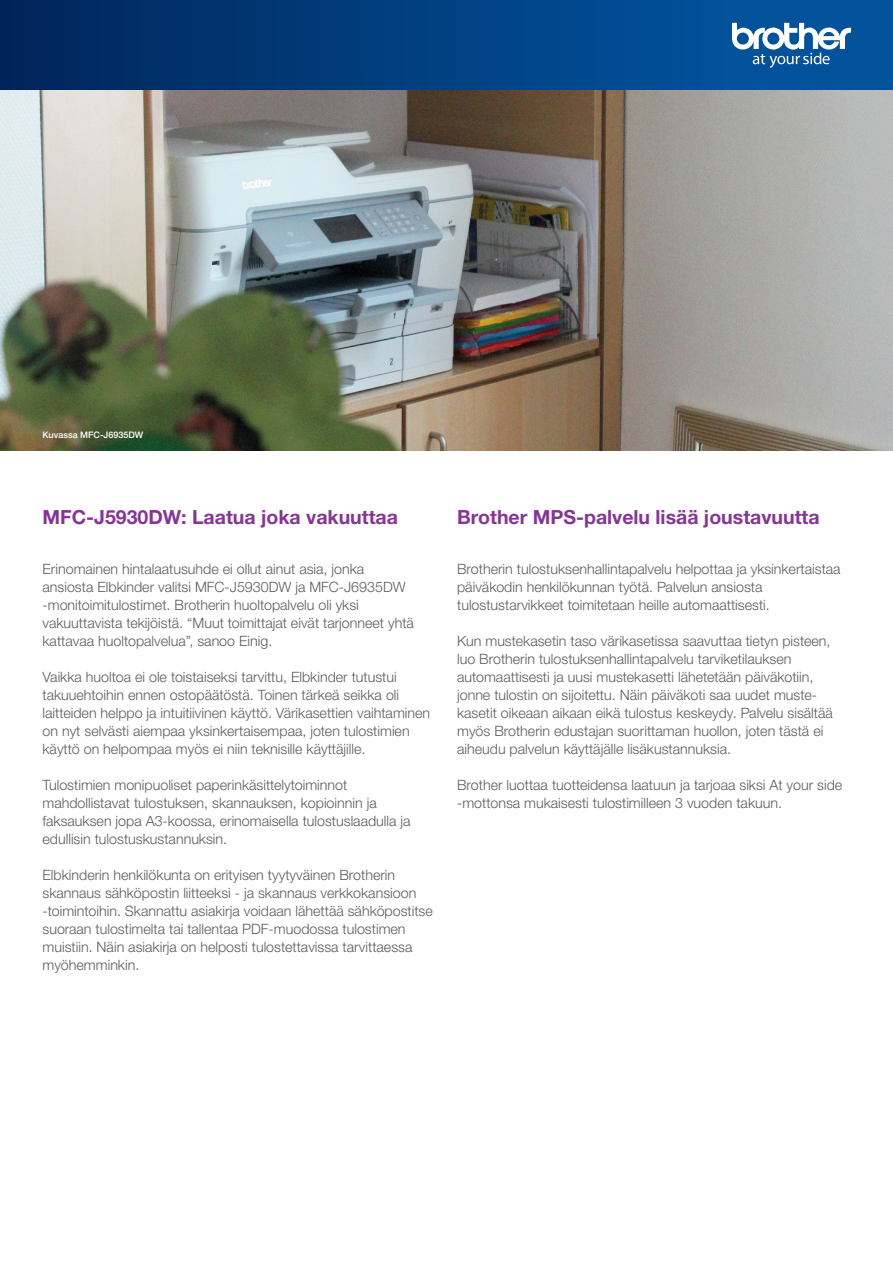
<style>
.page{position:relative;width:893px;height:1263px;background:#fff}
.page>*{position:absolute;margin:0;border:0;box-sizing:border-box;transform-origin:0 0}
.t1{font:700 19.5px "Helvetica Neue LTW1 G";color:#863594}
.t2{font:300 14.25px/18px "Helvetica Neue LTW1 G";color:#5c5c5f}
.t3{font:500 9px "Helvetica Neue LTW1 G";color:#fff}
</style>
<div class="page">
<img style="left:0;top:89px;width:893px;height:362px">
<div style="left:0;top:0;width:733px;height:89px;background:linear-gradient(to right,#00255a,#01529c)"></div>
<div style="left:731px;top:0;width:162px;height:89px;background:#01519b"></div>
<svg style="left:732px;top:23px;width:119px;height:45px"></svg>
<p class="t3" style="left:43px;top:429px;width:102px">Kuvassa MFC-J6935DW</p>
<h1 class="t1" style="left:43px;top:505px;width:357px">MFC-J5930DW: Laatua joka vakuuttaa</h1>
<p class="t2" style="left:43px;top:559px;width:373px">Erinomainen hintalaatusuhde ei ollut ainut asia, jonka ansiosta Elbkinder valitsi MFC-J5930DW ja MFC-J6935DW -monitoimitulostimet. Brotherin huoltopalvelu oli yksi vakuuttavista tekijöistä. “Muut toimittajat eivät tarjonneet yhtä kattavaa huoltopalvelua”, sanoo Einig.</p>
<p class="t2" style="left:43px;top:667px;width:389px">Vaikka huoltoa ei ole toistaiseksi tarvittu, Elbkinder tutustui takuuehtoihin ennen ostopäätöstä. Toinen tärkeä seikka oli laitteiden helppo ja intuitiivinen käyttö. Värikasettien vaihtaminen on nyt selvästi aiempaa yksinkertaisempaa, joten tulostimien käyttö on helpompaa myös ei niin teknisille käyttäjille.</p>
<p class="t2" style="left:43px;top:775px;width:370px">Tulostimien monipuoliset paperinkäsittelytoiminnot mahdollistavat tulostuksen, skannauksen, kopioinnin ja faksauksen jopa A3-koossa, erinomaisella tulostuslaadulla ja edullisin tulostuskustannuksin.</p>
<p class="t2" style="left:43px;top:865px;width:392px">Elbkinderin henkilökunta on erityisen tyytyväinen Brotherin skannaus sähköpostin liitteeksi - ja skannaus verkkokansioon -toimintoihin. Skannattu asiakirja voidaan lähettää sähköpostitse suoraan tulostimelta tai tallentaa PDF-muodossa tulostimen muistiin. Näin asiakirja on helposti tulostettavissa tarvittaessa myöhemminkin.</p>
<h1 class="t1" style="left:457px;top:505px;width:364px">Brother MPS-palvelu lisää joustavuutta</h1>
<p class="t2" style="left:457px;top:559px;width:385px">Brotherin tulostuksenhallintapalvelu helpottaa ja yksinkertaistaa päiväkodin henkilökunnan työtä. Palvelun ansiosta tulostustarvikkeet toimitetaan heille automaattisesti.</p>
<p class="t2" style="left:457px;top:631px;width:377px">Kun mustekasetin taso värikasetissa saavuttaa tietyn pisteen, luo Brotherin tulostuksenhallintapalvelu tarviketilauksen automaattisesti ja uusi mustekasetti lähetetään päiväkotiin, jonne tulostin on sijoitettu. Näin päiväkoti saa uudet muste&shy;kasetit oikeaan aikaan eikä tulostus keskeydy. Palvelu sisältää myös Brotherin edustajan suorittaman huollon, joten tästä ei aiheudu palvelun käyttäjälle lisäkustannuksia.</p>
<p class="t2" style="left:457px;top:775px;width:387px">Brother luottaa tuotteidensa laatuun ja tarjoaa siksi At your side -mottonsa mukaisesti tulostimilleen 3 vuoden takuun.</p>
</div>
